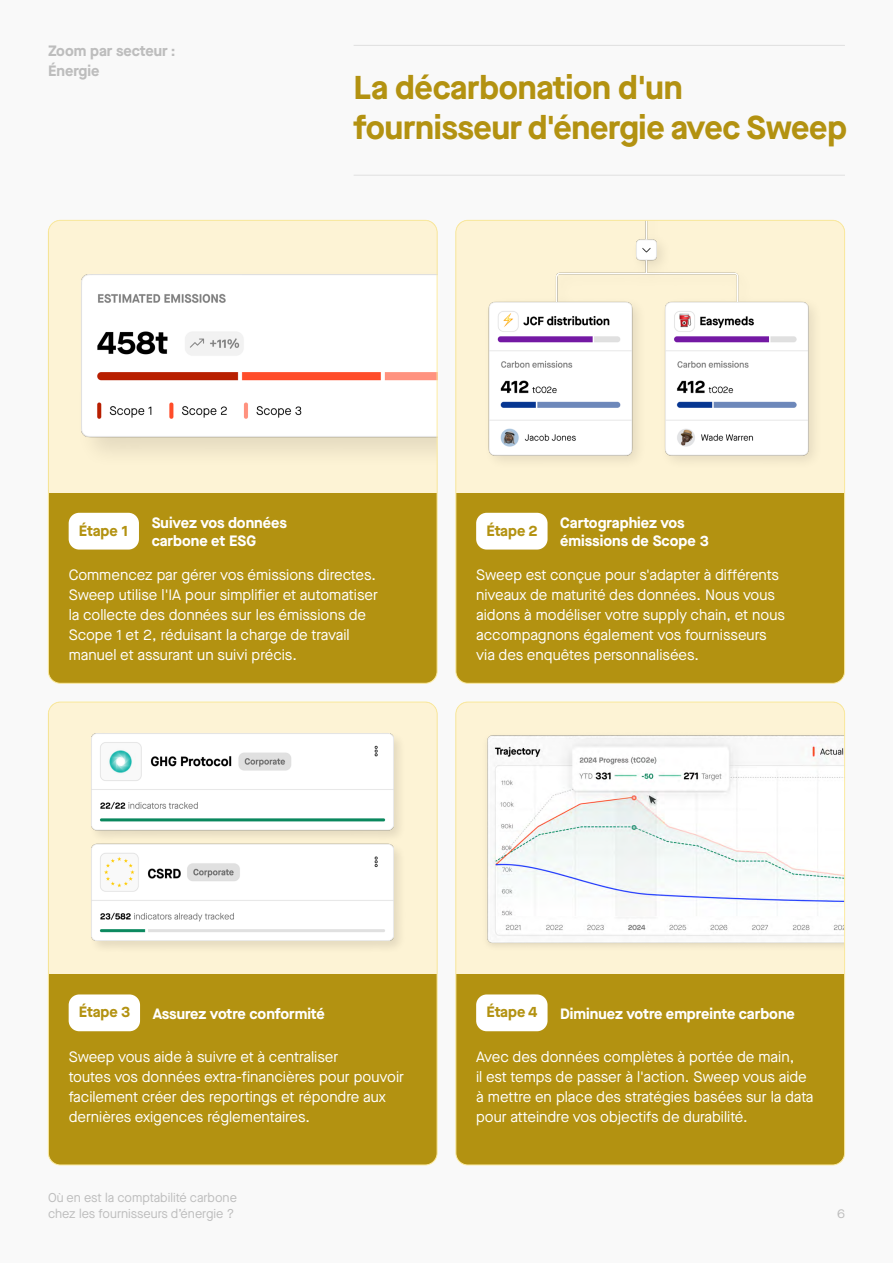
<style>
.page{position:relative;width:893px;height:1263px;background:#f9f9f9}
.page>*{position:absolute;margin:0;border:0;box-sizing:border-box;transform-origin:0 0}
.t1{font:700 33px/39.6px "Maison Neue";letter-spacing:-.01em;color:#b39211}
.t2{font:15px/19.8px "Maison Neue";color:#fff}
.t3{font:700 15px/18px "Maison Neue";color:#fff}
.t4{font:700 15px "Maison Neue";letter-spacing:-.005em;color:#b39211}
.t5{font:700 15px/19.8px "Maison Neue";color:#bdbdbd}
.t6{font:12.75px/15.8px "Maison Neue";color:#bdbdbd}
</style>
<div class="page">
<hr style="left:354px;top:45px;width:491px;height:1px;background:#e0e0e0">
<hr style="left:354px;top:175px;width:491px;height:1px;background:#e0e0e0">
<div style="left:48px;top:220px;width:389px;height:463px;background:#b39211;border-radius:12px"></div>
<div style="left:49px;top:220px;width:388px;height:272px;background:#fdf3d5"></div>
<div style="left:74px;top:267px;width:363px;height:202px;background:#000;opacity:.1"></div>
<img style="left:81px;top:274px;width:354px;height:164px">
<div style="left:48px;top:702px;width:389px;height:463px;background:#b39211;border-radius:12px"></div>
<div style="left:49px;top:702px;width:388px;height:272px;background:#fdf3d5"></div>
<div style="left:88px;top:731px;width:319px;height:223px;background:#000;opacity:.1"></div>
<img style="left:92px;top:734px;width:301px;height:206px">
<div style="left:456px;top:702px;width:389px;height:463px;background:#b39211;border-radius:12px"></div>
<div style="left:456px;top:702px;width:389px;height:272px;background:#fdf3d5"></div>
<img style="left:487px;top:735px;width:356px;height:211px">
<div style="left:456px;top:220px;width:389px;height:463px;background:#b39211;border-radius:12px"></div>
<div style="left:456px;top:220px;width:389px;height:272px;background:#fdf3d5"></div>
<img style="left:488px;top:222px;width:326px;height:239px">
<div style="left:69px;top:513px;width:70px;height:36px;background:#fff;border-radius:11px"></div>
<div style="left:476px;top:513px;width:72px;height:36px;background:#fff;border-radius:11px"></div>
<div style="left:69px;top:994px;width:71px;height:37px;background:#fff;border-radius:11px"></div>
<div style="left:476px;top:994px;width:72px;height:37px;background:#fff;border-radius:11px"></div>
<p class="t5" style="left:48px;top:41px;width:129px">Zoom par secteur :<br>Énergie</p>
<h1 class="t1" style="left:354px;top:67px;width:495px">La décarbonation d'un fournisseur d'énergie avec Sweep</h1>
<p class="t3" style="left:152px;top:513px;width:137px">Suivez vos données carbone et ESG</p>
<p class="t4" style="left:79px;top:520px;width:51px">Étape 1</p>
<p class="t3" style="left:560px;top:513px;width:150px">Cartographiez vos émissions de Scope 3</p>
<p class="t4" style="left:486px;top:520px;width:53px">Étape 2</p>
<p class="t2" style="left:69px;top:565px;width:311px">Commencez par gérer vos émissions directes.<br>Sweep utilise l'IA pour simplifier et automatiser la collecte des données sur les émissions de Scope 1 et 2, réduisant la charge de travail manuel et assurant un suivi précis.</p>
<p class="t2" style="left:476px;top:565px;width:310px">Sweep est conçue pour s'adapter à différents niveaux de maturité des données. Nous vous aidons à modéliser votre supply chain, et nous accompagnons également vos fournisseurs via des enquêtes personnalisées.</p>
<p class="t4" style="left:79px;top:1001px;width:53px">Étape 3</p>
<p class="t3" style="left:153px;top:1004px;width:174px">Assurez votre conformité</p>
<p class="t4" style="left:486px;top:1001px;width:53px">Étape 4</p>
<p class="t3" style="left:560px;top:1004px;width:236px">Diminuez votre empreinte carbone</p>
<p class="t2" style="left:69px;top:1047px;width:337px">Sweep vous aide à suivre et à centraliser<br>toutes vos données extra-financières pour pouvoir facilement créer des reportings et répondre aux dernières exigences réglementaires.</p>
<p class="t2" style="left:476px;top:1047px;width:339px">Avec des données complètes à portée de main,<br>il est temps de passer à l'action. Sweep vous aide à mettre en place des stratégies basées sur la data pour atteindre vos objectifs de durabilité.</p>
<p class="t6" style="left:48px;top:1190px;width:191px">Où en est la comptabilité carbone chez les fournisseurs d’énergie ?</p>
<p class="t6" style="left:837px;top:1205px;width:9px">6</p>
</div>
